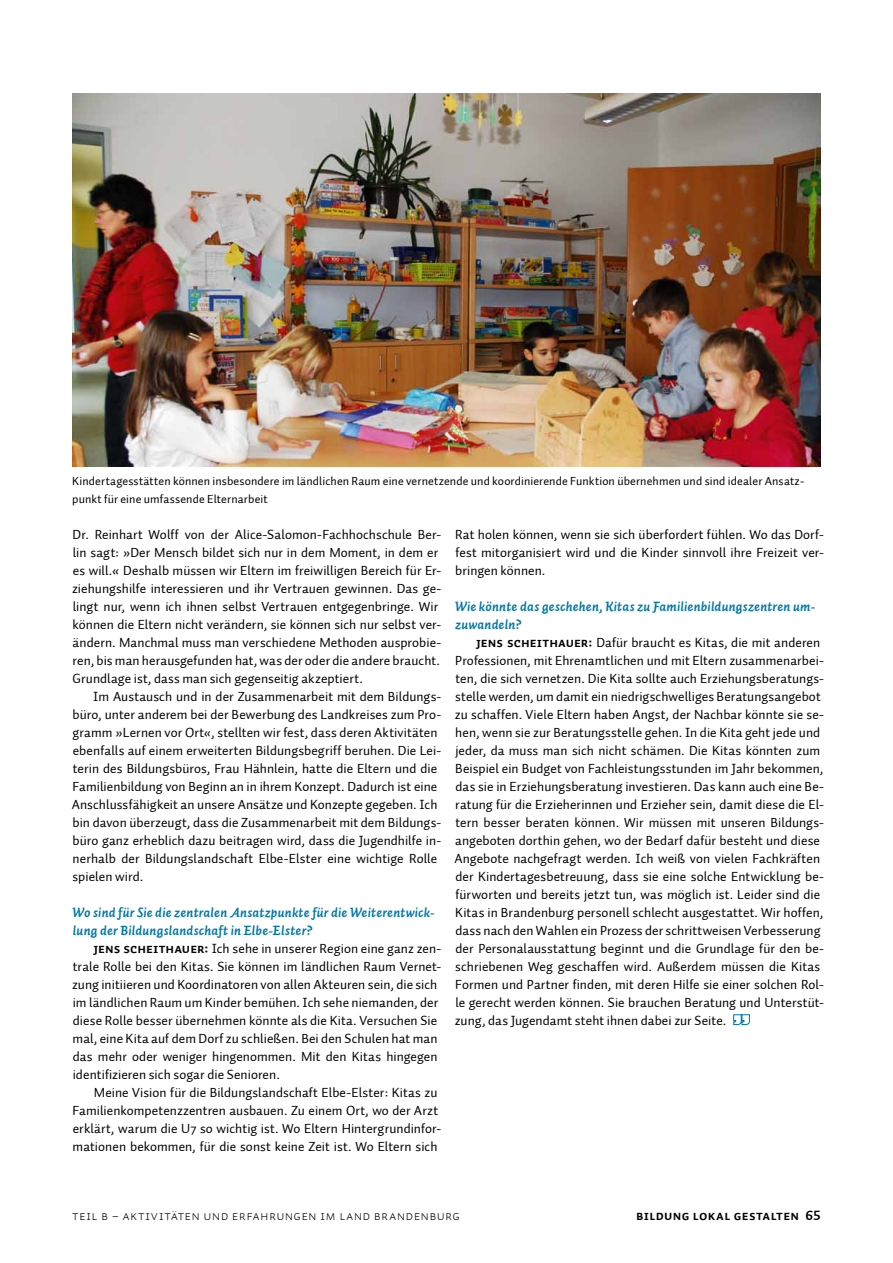
<style>
.page{position:relative;width:893px;height:1263px;background:#fff}
.page>*{position:absolute;margin:0;border:0;box-sizing:border-box;transform-origin:0 0}
.t1{font:13.5px/18px "Auto 1";letter-spacing:.005em;color:#000}
.t2{font:italic 700 13.5px/18px "Auto 2";letter-spacing:.015em;color:#0077a8}
.t3{font:13.5px "Auto 1 Light Sm Cp";letter-spacing:.02em;color:#000}
.t4{font:13.5px "Auto 1 Bold Sm Cp";letter-spacing:.025em;color:#000}
.t5{font:12px/18px "Auto 1 Regular LF";letter-spacing:.01em;color:#000}
.s1{font-family:"Auto 1 Bold Sm Cp"}
.s2{font-family:"Auto 1 Bold LF"}
</style>
<div class="page">
<svg style="left:733px;top:1014px;width:17px;height:11px"></svg>
<img style="left:72px;top:94px;width:749px;height:373px">
<p class="t5" style="left:72px;top:472px;width:733px">Kindertagesstätten können insbesondere im ländlichen Raum eine vernetzende und koordinierende Funktion übernehmen und sind idealer Ansatz&shy;punkt für eine umfassende Elternarbeit</p>
<p class="t1" style="left:72px;top:525px;width:371px">Dr. Reinhart Wolff von der Alice-Salomon-Fachhochschule Ber&shy;lin sagt: »Der Mensch bildet sich nur in dem Moment, in dem er es will.« Deshalb müssen wir Eltern im freiwilligen Bereich für Er&shy;ziehungshilfe interessieren und ihr Vertrauen gewinnen. Das ge&shy;lingt nur, wenn ich ihnen selbst Vertrauen entgegenbringe. Wir können die Eltern nicht verändern, sie können sich nur selbst ver&shy;ändern. Manchmal muss man verschiedene Methoden ausprobie&shy;ren, bis man herausgefunden hat, was der oder die andere braucht.<br>Grundlage ist, dass man sich gegenseitig akzeptiert.</p>
<p class="t1" style="left:72px;top:687px;width:371px;text-indent:22px">Im Austausch und in der Zusammenarbeit mit dem Bildungs&shy;büro, unter anderem bei der Bewerbung des Landkreises zum Pro&shy;gramm »Lernen vor Ort«, stellten wir fest, dass deren Aktivitäten ebenfalls auf einem erweiterten Bildungsbegriff beruhen. Die Lei&shy;terin des Bildungsbüros, Frau Hähnlein, hatte die Eltern und die Familienbildung von Beginn an in ihrem Konzept. Dadurch ist eine Anschlussfähigkeit an unsere Ansätze und Konzepte gegeben. Ich bin davon überzeugt, dass die Zusammenarbeit mit dem Bildungs&shy;büro ganz erheblich dazu beitragen wird, dass die Jugendhilfe in&shy;nerhalb der Bildungslandschaft Elbe-Elster eine wichtige Rolle spielen wird.</p>
<p class="t2" style="left:73px;top:903px;width:364px">Wo sind für Sie die zentralen Ansatzpunkte für die Weiterentwick&shy;lung der Bildungslandschaft in Elbe-Elster?</p>
<p class="t1" style="left:72px;top:939px;width:371px;text-indent:21px"><span class="s1">Jens Scheithauer:</span> Ich sehe in unserer Region eine ganz zen&shy;trale Rolle bei den Kitas. Sie können im ländlichen Raum Vernet&shy;zung initiieren und Koordinatoren von allen Akteuren sein, die sich im ländlichen Raum um Kinder bemühen. Ich sehe niemanden, der diese Rolle besser übernehmen könnte als die Kita. Versuchen Sie mal, eine Kita auf dem Dorf zu schließen. Bei den Schulen hat man das mehr oder weniger hingenommen. Mit den Kitas hingegen identifizieren sich sogar die Senioren.</p>
<p class="t1" style="left:73px;top:1083px;width:370px;text-indent:21px">Meine Vision für die Bildungslandschaft Elbe-Elster: Kitas zu Familienkompetenzzentren ausbauen. Zu einem Ort, wo der Arzt erklärt, warum die U7 so wichtig ist. Wo Eltern Hintergrundinfor&shy;mationen bekommen, für die sonst keine Zeit ist. Wo Eltern sich</p>
<p class="t1" style="left:455px;top:525px;width:370px;text-align:justify">Rat holen können, wenn sie sich überfordert fühlen. Wo das Dorf&shy;fest mitorganisiert wird und die Kinder sinnvoll ihre Freizeit ver&shy;bringen können.</p>
<p class="t2" style="left:455px;top:597px;width:362px">Wie könnte das geschehen, Kitas zu Familienbildungszentren um&shy;zuwandeln?</p>
<p class="t1" style="left:454px;top:633px;width:371px;text-indent:22px"><span class="s1">Jens Scheithauer:</span> Dafür braucht es Kitas, die mit anderen Professionen, mit Ehrenamtlichen und mit Eltern zusammenarbei&shy;ten, die sich vernetzen. Die Kita sollte auch Erziehungsberatungs&shy;stelle werden, um damit ein niedrigschwelliges Beratungsangebot zu schaffen. Viele Eltern haben Angst, der Nachbar könnte sie se&shy;hen, wenn sie zur Beratungsstelle gehen. In die Kita geht jede und jeder, da muss man sich nicht schämen. Die Kitas könnten zum Beispiel ein Budget von Fachleistungsstunden im Jahr bekommen, das sie in Erziehungsberatung investieren. Das kann auch eine Be&shy;ratung für die Erzieherinnen und Erzieher sein, damit diese die El&shy;tern besser beraten können. Wir müssen mit unseren Bildungs&shy;angeboten dorthin gehen, wo der Bedarf dafür besteht und diese Angebote nachgefragt werden. Ich weiß von vielen Fachkräften der Kindertagesbetreuung, dass sie eine solche Entwicklung be&shy;fürworten und bereits jetzt tun, was möglich ist. Leider sind die Kitas in Brandenburg personell schlecht ausgestattet. Wir hoffen, dass nach den Wahlen ein Prozess der schrittweisen Verbesserung der Personalausstattung beginnt und die Grundlage für den be&shy;schriebenen Weg geschaffen wird. Außerdem müssen die Kitas Formen und Partner finden, mit deren Hilfe sie einer solchen Rol&shy;le gerecht werden können. Sie brauchen Beratung und Unterstüt&shy;zung, das Jugendamt steht ihnen dabei zur Seite.</p>
<p class="t3" style="left:72px;top:1208px;width:389px">TEIL B – Aktivitäten und erfahrungen im Land Brandenburg</p>
<p class="t4" style="left:636px;top:1208px;width:186px">bildung lokal gestalten <span class="s2">65</span></p>
</div>
